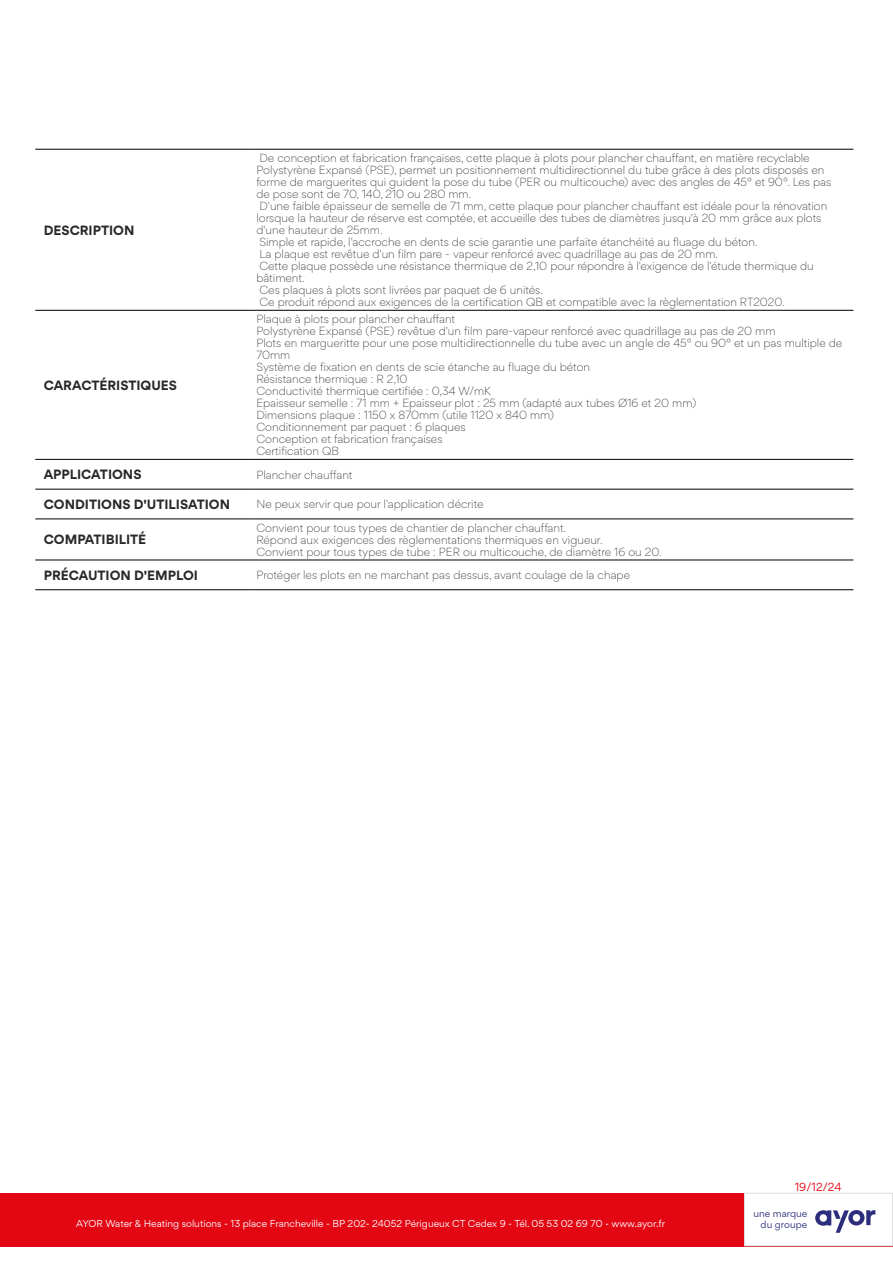
<style>
.page{position:relative;width:893px;height:1263px;background:#fff}
.page>*{position:absolute;margin:0;border:0;box-sizing:border-box;transform-origin:0 0}
.t1{font:700 12px "Gordita";color:#282827}
.t2{font:300 10.5px/12px "Gordita";color:#282827}
.t3{font:10.5px "Gordita";color:#e30613}
.t4{font:9px "Gordita";color:#fff}
.t5{font:9px/10.5px "Gordita";color:#2d2d7e;text-align:right}
</style>
<div class="page">
<div style="left:0;top:1193px;width:893px;height:53px;background:#e30613"></div>
<div style="left:744px;top:1193px;width:149px;height:53px;background:#fff"></div>
<div style="left:744px;top:1193px;width:149px;height:53px;border:1px solid #dadada"></div>
<svg style="left:815px;top:1210px;width:60px;height:23px"></svg>
<hr style="left:35px;top:149px;width:217px;height:1px;background:#000">
<hr style="left:252px;top:149px;width:601px;height:1px;background:#000">
<hr style="left:35px;top:310px;width:217px;height:1px;background:#000">
<hr style="left:252px;top:310px;width:601px;height:1px;background:#000">
<hr style="left:35px;top:459px;width:217px;height:1px;background:#000">
<hr style="left:252px;top:459px;width:601px;height:1px;background:#000">
<hr style="left:35px;top:489px;width:217px;height:1px;background:#000">
<hr style="left:252px;top:489px;width:601px;height:1px;background:#000">
<hr style="left:35px;top:518px;width:217px;height:1px;background:#000">
<hr style="left:252px;top:518px;width:601px;height:1px;background:#000">
<hr style="left:35px;top:560px;width:217px;height:1px;background:#000">
<hr style="left:252px;top:560px;width:601px;height:1px;background:#000">
<hr style="left:35px;top:589px;width:217px;height:1px;background:#000">
<hr style="left:252px;top:589px;width:601px;height:1px;background:#000">
<p class="t1" style="left:44px;top:220px;width:92px">DESCRIPTION</p>
<p class="t1" style="left:44px;top:375px;width:135px">CARACTÉRISTIQUES</p>
<p class="t2" style="left:256px;top:152px;width:576px">De conception et fabrication françaises, cette plaque à plots pour plancher chauffant, en matière recyclable Polystyrène Expansé (PSE), permet un positionnement multidirectionnel du tube grâce à des plots disposés en forme de marguerites qui guident la pose du tube (PER ou multicouche) avec des angles de 45° et 90°. Les pas de pose sont de 70, 140, 210 ou 280 mm.<br>D'une faible épaisseur de semelle de 71 mm, cette plaque pour plancher chauffant est idéale pour la rénovation lorsque la hauteur de réserve est comptée, et accueille des tubes de diamètres jusqu'à 20 mm grâce aux plots d'une hauteur de 25mm.<br>Simple et rapide, l'accroche en dents de scie garantie une parfaite étanchéité au fluage du béton.<br>La plaque est revêtue d'un film pare - vapeur renforcé avec quadrillage au pas de 20 mm.<br>Cette plaque possède une résistance thermique de 2,10 pour répondre à l'exigence de l'étude thermique du bâtiment.<br>Ces plaques à plots sont livrées par paquet de 6 unités.<br>Ce produit répond aux exigences de la certification QB et compatible avec la règlementation RT2020.</p>
<p class="t2" style="left:256px;top:313px;width:587px">Plaque à plots pour plancher chauffant<br>Polystyrène Expansé (PSE) revêtue d'un film pare-vapeur renforcé avec quadrillage au pas de 20 mm<br>Plots en margueritte pour une pose multidirectionnelle du tube avec un angle de 45° ou 90° et un pas multiple de 70mm<br>Système de fixation en dents de scie étanche au fluage du béton<br>Résistance thermique : R 2,10<br>Conductivité thermique certifiée : 0,34 W/mK<br>Epaisseur semelle : 71 mm + Epaisseur plot : 25 mm (adapté aux tubes Ø16 et 20 mm)<br>Dimensions plaque : 1150 x 870mm (utile 1120 x 840 mm)<br>Conditionnement par paquet : 6 plaques<br>Conception et fabrication françaises<br>Certification QB</p>
<p class="t1" style="left:44px;top:465px;width:99px">APPLICATIONS</p>
<p class="t2" style="left:256px;top:468px;width:98px">Plancher chauffant</p>
<p class="t1" style="left:44px;top:495px;width:188px">CONDITIONS D'UTILISATION</p>
<p class="t2" style="left:256px;top:498px;width:229px">Ne peux servir que pour l'application décrite</p>
<p class="t1" style="left:44px;top:530px;width:104px">COMPATIBILITÉ</p>
<p class="t2" style="left:256px;top:521px;width:407px">Convient pour tous types de chantier de plancher chauffant.<br>Répond aux exigences des règlementations thermiques en vigueur.<br>Convient pour tous types de tube : PER ou multicouche, de diamètre 16 ou 20.</p>
<p class="t1" style="left:44px;top:565px;width:156px">PRÉCAUTION D'EMPLOI</p>
<p class="t2" style="left:256px;top:569px;width:375px">Protéger les plots en ne marchant pas dessus, avant coulage de la chape</p>
<p class="t4" style="left:76px;top:1216px;width:590px">AYOR Water &amp; Heating solutions - 13 place Francheville - BP 202- 24052 Périgueux CT Cedex 9 - Tél. 05 53 02 69 70 - www.ayor.fr</p>
<p class="t3" style="left:795px;top:1179px;width:48px">19/12/24</p>
<p class="t5" style="left:754px;top:1208px;width:55px">une marque du groupe</p>
</div>
